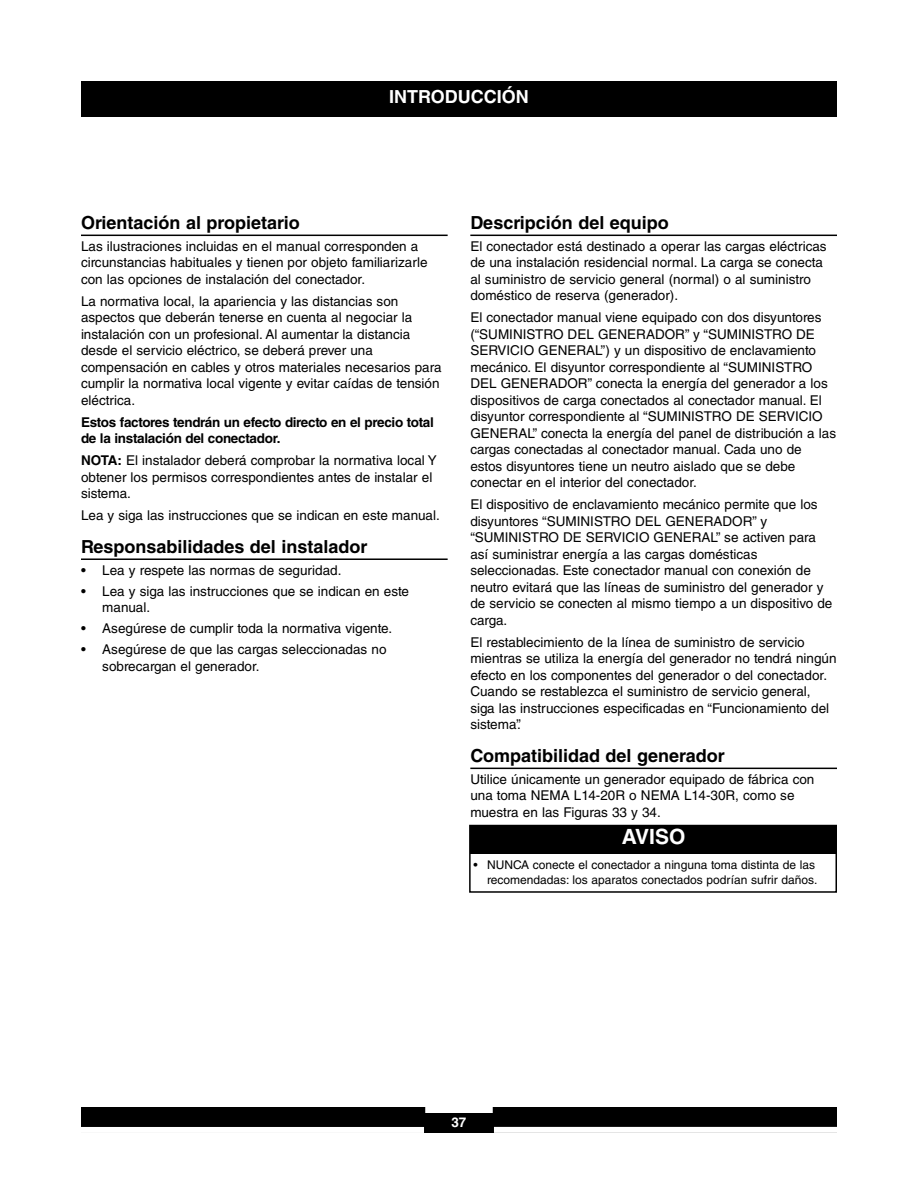
<style>
.page{position:relative;width:918px;height:1188px;background:#fff}
.page>*{position:absolute;margin:0;border:0;box-sizing:border-box;transform-origin:0 0}
.t1{font:700 21px "Helvetica LT Std";color:#fff}
.t2{font:700 18px "Helvetica LT Std";color:#000}
.t3{font:700 18px "Helvetica LT Std";color:#fff}
.t4{font:13.5px/16.5px "Helvetica LT Std";color:#000}
.t5{font:700 13.5px/16.5px "Helvetica LT Std";letter-spacing:-.02em;color:#000}
.t6{font:700 13.5px "Helvetica LT Std";color:#fff}
.t7{font:12px/14.4px "Helvetica LT Std";color:#000;text-align:right}
.s1{font-weight:700}
</style>
<div class="page">
<div style="left:81px;top:81px;width:756px;height:36px;background:#000"></div>
<div style="left:81px;top:1107px;width:756px;height:26px;background:#000"></div>
<div style="left:425px;top:1107px;width:68px;height:6px;background:#fff"></div>
<div style="left:494px;top:1127px;width:343px;height:6px;background:#fff"></div>
<div style="left:81px;top:1127px;width:343px;height:6px;background:#fff"></div>
<hr style="left:81px;top:235px;width:367px;height:1px;background:#000">
<hr style="left:81px;top:558px;width:367px;height:2px;background:#000">
<hr style="left:470px;top:235px;width:367px;height:1px;background:#000">
<hr style="left:470px;top:768px;width:367px;height:1px;background:#000">
<div style="left:469px;top:825px;width:368px;height:68px;border:2px solid #000"></div>
<div style="left:470px;top:826px;width:367px;height:27px;background:#000"></div>
<h2 class="t3" style="left:389px;top:89px;width:141px">INTRODUCCIÓN</h2>
<h2 class="t2" style="left:81px;top:215px;width:220px">Orientación al propietario</h2>
<p class="t4" style="left:81px;top:239px;width:348px">Las ilustraciones incluidas en el manual corresponden a circunstancias habituales y tienen por objeto familiarizarle con las opciones de instalación del conectador.</p>
<p class="t4" style="left:81px;top:294px;width:362px">La normativa local, la apariencia y las distancias son aspectos que deberán tenerse en cuenta al negociar la instalación con un profesional. Al aumentar la distancia desde el servicio eléctrico, se deberá prever una compensación en cables y otros materiales necesarios para cumplir la normativa local vigente y evitar caídas de tensión eléctrica.</p>
<p class="t5" style="left:81px;top:415px;width:354px">Estos factores tendrán un efecto directo en el precio total de la instalación del conectador.</p>
<p class="t4" style="left:81px;top:453px;width:357px"><span class="s1">NOTA:</span> El instalador deberá comprobar la normativa local Y obtener los permisos correspondientes antes de instalar el sistema.</p>
<p class="t4" style="left:81px;top:508px;width:360px">Lea y siga las instrucciones que se indican en este manual.</p>
<h2 class="t2" style="left:81px;top:539px;width:288px">Responsabilidades del instalador</h2>
<p class="t4" style="left:81px;top:563px;width:262px">• Lea y respete las normas de seguridad.</p>
<p class="t4" style="left:102px;top:584px;width:308px;text-indent:-21px">• Lea y siga las instrucciones que se indican en este manual.</p>
<p class="t4" style="left:81px;top:621px;width:313px">• Asegúrese de cumplir toda la normativa vigente.</p>
<p class="t4" style="left:102px;top:642px;width:286px;text-indent:-21px">• Asegúrese de que las cargas seleccionadas no sobrecargan el generador.</p>
<h2 class="t2" style="left:470px;top:215px;width:200px">Descripción del equipo</h2>
<p class="t4" style="left:470px;top:239px;width:358px">El conectador está destinado a operar las cargas eléctricas de una instalación residencial normal. La carga se conecta al suministro de servicio general (normal) o al suministro doméstico de reserva (generador).</p>
<p class="t4" style="left:470px;top:310px;width:367px">El conectador manual viene equipado con dos disyuntores (“SUMINISTRO DEL GENERADOR” y “SUMINISTRO DE SERVICIO GENERAL”) y un dispositivo de enclavamiento mecánico. El disyuntor correspondiente al “SUMINISTRO DEL GENERADOR” conecta la energía del generador a los dispositivos de carga conectados al conectador manual. El disyuntor correspondiente al “SUMINISTRO DE SERVICIO GENERAL” conecta la energía del panel de distribución a las cargas conectadas al conectador manual. Cada uno de estos disyuntores tiene un neutro aislado que se debe conectar en el interior del conectador.</p>
<p class="t4" style="left:470px;top:497px;width:364px">El dispositivo de enclavamiento mecánico permite que los disyuntores “SUMINISTRO DEL GENERADOR” y “SUMINISTRO DE SERVICIO GENERAL” se activen para así suministrar energía a las cargas domésticas seleccionadas. Este conectador manual con conexión de neutro evitará que las líneas de suministro del generador y de servicio se conecten al mismo tiempo a un dispositivo de carga.</p>
<p class="t4" style="left:470px;top:635px;width:368px">El restablecimiento de la línea de suministro de servicio mientras se utiliza la energía del generador no tendrá ningún efecto en los componentes del generador o del conectador.<br>Cuando se restablezca el suministro de servicio general, siga las instrucciones especificadas en “Funcionamiento del sistema”.</p>
<h2 class="t2" style="left:470px;top:748px;width:256px">Compatibilidad del generador</h2>
<p class="t4" style="left:470px;top:772px;width:346px">Utilice únicamente un generador equipado de fábrica con una toma NEMA L14-20R o NEMA L14-30R, como se muestra en las Figuras 33 y 34.</p>
<h1 class="t1" style="left:622px;top:828px;width:65px">AVISO</h1>
<p class="t7" style="left:474px;top:859px;width:345px">• NUNCA conecte el conectador a ninguna toma distinta de las recomendadas: los aparatos conectados podrían sufrir daños.</p>
<p class="t6" style="left:451px;top:1117px;width:17px">37</p>
</div>
